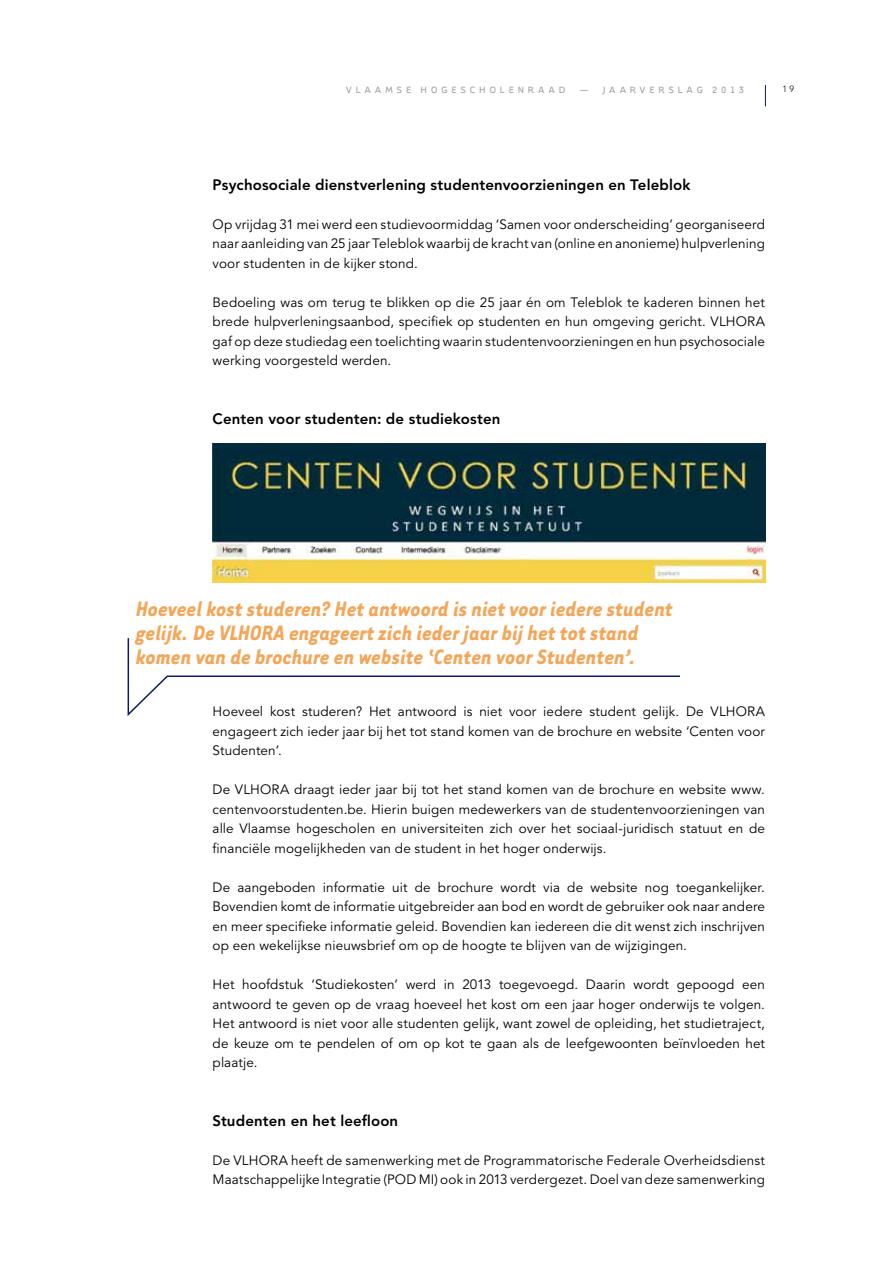
<style>
.page{position:relative;width:893px;height:1263px;background:#fff}
.page>*{position:absolute;margin:0;border:0;box-sizing:border-box;transform-origin:0 0}
.t1{font:italic 700 24px/24px "Tarzana Narrow";color:#f5a557}
.t2{font:800 15px "Avenir LT";letter-spacing:.01em;color:#000}
.t3{font:13.5px/19.5px "Avenir LT";letter-spacing:.01em;color:#000;text-align:justify}
.t4{font:10.5px "Tarzana Wide";letter-spacing:.33em;color:#9c9e9f}
.t5{font:300 9px "Avenir LT";color:#000}
</style>
<div class="page">
<svg style="left:765px;top:85px;width:1px;height:21px"></svg>
<svg style="left:127px;top:638px;width:553px;height:78px"></svg>
<img style="left:213px;top:443px;width:552px;height:140px">
<p class="t4" style="left:346px;top:83px;width:221px">VLAAMSE HOGESCHOLENRAAD</p>
<p class="t4" style="left:580px;top:83px;width:166px">— JAARVERSLAG 2013</p>
<p class="t5" style="left:782px;top:83px;width:13px">1 9</p>
<p class="t2" style="left:213px;top:175px;width:479px">Psychosociale dienstverlening studentenvoorzieningen en Teleblok</p>
<p class="t3" style="left:213px;top:215px;width:554px">Op vrijdag 31 mei werd een studievoormiddag ‘Samen voor onderscheiding’ georganiseerd naar aanleiding van 25 jaar Teleblok waarbij de kracht van (online en anonieme) hulpverlening voor studenten in de kijker stond.</p>
<p class="t3" style="left:213px;top:293px;width:554px">Bedoeling was om terug te blikken op die 25 jaar én om Teleblok te kaderen binnen het brede hulpverleningsaanbod, specifiek op studenten en hun omgeving gericht. VLHORA gaf op deze studiedag een toelichting waarin studentenvoorzieningen en hun psychosociale werking voorgesteld werden.</p>
<p class="t2" style="left:213px;top:409px;width:289px">Centen voor studenten: de studiekosten</p>
<h1 class="t1" style="left:136px;top:596px;width:538px">Hoeveel kost studeren? Het antwoord is niet voor iedere student gelijk. De VLHORA engageert zich ieder jaar bij het tot stand komen van de brochure en website ‘Centen voor Studenten’.</h1>
<p class="t3" style="left:213px;top:702px;width:554px">Hoeveel kost studeren? Het antwoord is niet voor iedere student gelijk. De VLHORA engageert zich ieder jaar bij het tot stand komen van de brochure en website ‘Centen voor Studenten’.</p>
<p class="t3" style="left:213px;top:780px;width:554px">De VLHORA draagt ieder jaar bij tot het stand komen van de brochure en website www. centenvoorstudenten.be. Hierin buigen medewerkers van de studentenvoorzieningen van alle Vlaamse hogescholen en universiteiten zich over het sociaal-juridisch statuut en de financiële mogelijkheden van de student in het hoger onderwijs.</p>
<p class="t3" style="left:213px;top:878px;width:554px">De aangeboden informatie uit de brochure wordt via de website nog toegankelijker.<br>Bovendien komt de informatie uitgebreider aan bod en wordt de gebruiker ook naar andere en meer specifieke informatie geleid. Bovendien kan iedereen die dit wenst zich inschrijven op een wekelijkse nieuwsbrief om op de hoogte te blijven van de wijzigingen.</p>
<p class="t3" style="left:213px;top:975px;width:554px">Het hoofdstuk ‘Studiekosten’ werd in 2013 toegevoegd. Daarin wordt gepoogd een antwoord te geven op de vraag hoeveel het kost om een jaar hoger onderwijs te volgen.<br>Het antwoord is niet voor alle studenten gelijk, want zowel de opleiding, het studietraject, de keuze om te pendelen of om op kot te gaan als de leefgewoonten beïnvloeden het plaatje.</p>
<p class="t2" style="left:213px;top:1111px;width:187px">Studenten en het leefloon</p>
<p class="t3" style="left:213px;top:1151px;width:554px">De VLHORA heeft de samenwerking met de Programmatorische Federale Overheidsdienst<br>Maatschappelijke Integratie (POD MI) ook in 2013 verdergezet. Doel van deze samenwerking</p>
</div>
